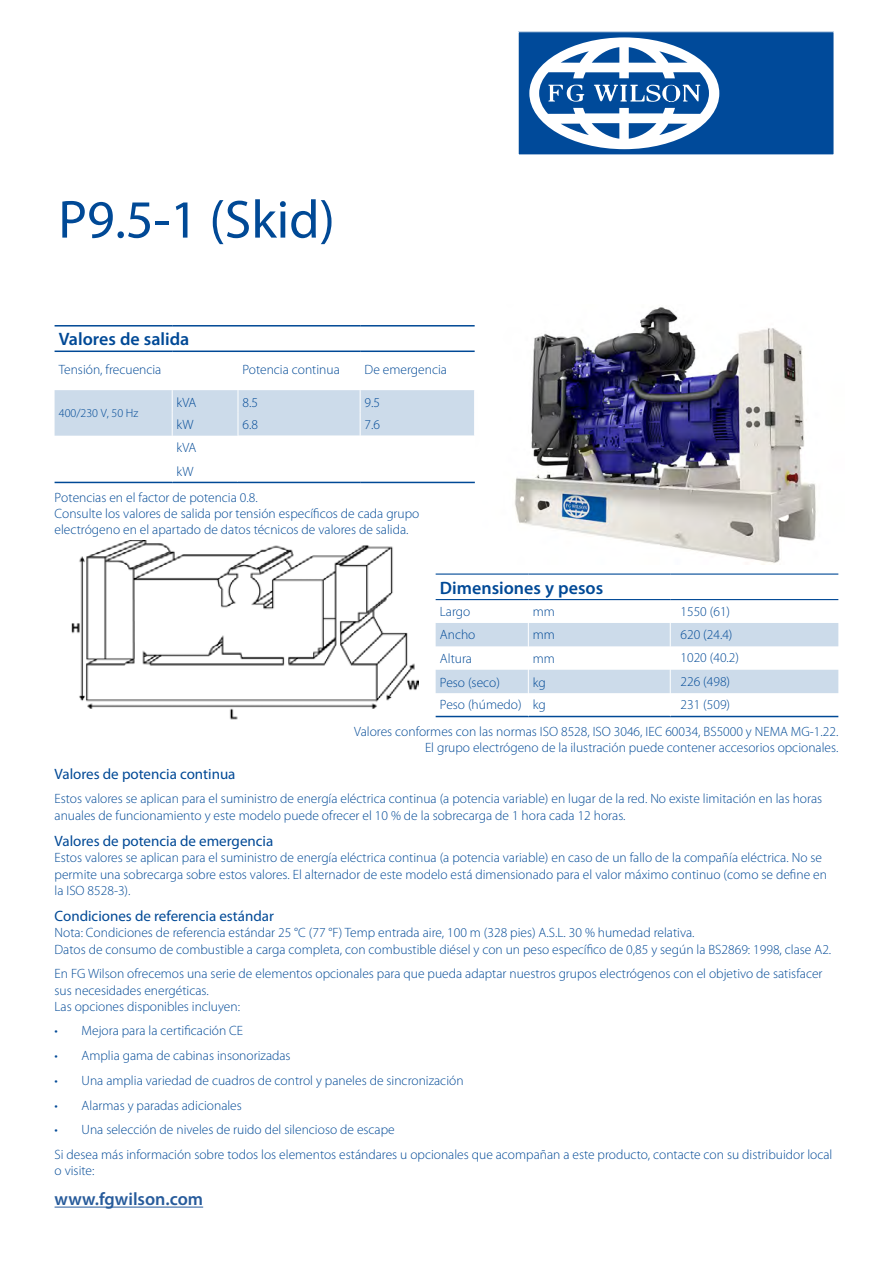
<style>
.page{position:relative;width:893px;height:1263px;background:#fff}
.page>*{position:absolute;margin:0;border:0;box-sizing:border-box;transform-origin:0 0}
.t1{font:54px "Myriad Pro";color:#004996}
.t2{font:600 18px "Myriad Pro";color:#004996}
.t3{font:600 18px "Myriad Pro";color:#275b9b}
.t4{font:15px "Myriad Pro";color:#004996}
.t5{font:300 13.5px/16.2px "Myriad Pro";color:#004996}
.t6{font:300 12px "Myriad Pro";color:#004996}
</style>
<div class="page">
<hr style="left:55px;top:1206px;width:148px;height:1px;background:#275b9b">
<hr style="left:172px;top:482px;width:66px;height:1px;background:#004996">
<svg style="left:55px;top:390px;width:420px;height:92px"></svg>
<hr style="left:55px;top:325px;width:117px;height:1px;background:#004996">
<hr style="left:172px;top:325px;width:66px;height:1px;background:#004996">
<hr style="left:238px;top:325px;width:122px;height:1px;background:#004996">
<hr style="left:360px;top:325px;width:115px;height:1px;background:#004996">
<hr style="left:55px;top:350px;width:117px;height:2px;background:#004996">
<hr style="left:172px;top:350px;width:66px;height:2px;background:#004996">
<hr style="left:238px;top:350px;width:122px;height:2px;background:#004996">
<hr style="left:360px;top:350px;width:115px;height:2px;background:#004996">
<hr style="left:55px;top:482px;width:117px;height:1px;background:#004996">
<hr style="left:238px;top:482px;width:122px;height:1px;background:#004996">
<hr style="left:360px;top:482px;width:115px;height:1px;background:#004996">
<hr style="left:436px;top:716px;width:92px;height:1px;background:#004996">
<hr style="left:528px;top:716px;width:142px;height:1px;background:#004996">
<hr style="left:670px;top:716px;width:168px;height:1px;background:#004996">
<svg style="left:436px;top:600px;width:402px;height:116px"></svg>
<hr style="left:436px;top:573px;width:92px;height:2px;background:#004996">
<hr style="left:528px;top:573px;width:142px;height:2px;background:#004996">
<hr style="left:670px;top:573px;width:168px;height:2px;background:#004996">
<hr style="left:436px;top:599px;width:92px;height:1px;background:#004996">
<hr style="left:528px;top:599px;width:142px;height:1px;background:#004996">
<hr style="left:670px;top:599px;width:168px;height:1px;background:#004996">
<img style="left:71px;top:541px;width:347px;height:179px">
<div style="left:518px;top:32px;width:316px;height:123px;background:#004a9a"></div>
<div style="left:518px;top:31px;width:316px;height:124px;border:1px solid #fff"></div>
<svg style="left:529px;top:37px;width:190px;height:112px"></svg>
<img style="left:515px;top:307px;width:301px;height:257px">
<h1 class="t1" style="left:58px;top:186px;width:278px">P9.5-1 (Skid)</h1>
<h2 class="t2" style="left:59px;top:328px;width:132px">Valores de salida</h2>
<p class="t5" style="left:59px;top:361px;width:104px">Tensión, frecuencia</p>
<p class="t5" style="left:242px;top:361px;width:99px">Potencia continua</p>
<p class="t5" style="left:365px;top:361px;width:84px">De emergencia</p>
<p class="t6" style="left:59px;top:406px;width:81px">400/230 V, 50 Hz</p>
<p class="t5" style="left:177px;top:394px;width:21px">kVA</p>
<p class="t5" style="left:242px;top:394px;width:17px">8.5</p>
<p class="t5" style="left:365px;top:394px;width:17px">9.5</p>
<p class="t5" style="left:177px;top:417px;width:18px">kW</p>
<p class="t5" style="left:242px;top:417px;width:17px">6.8</p>
<p class="t5" style="left:365px;top:417px;width:17px">7.6</p>
<p class="t5" style="left:177px;top:436px;width:21px;line-height:23.4px">kVA kW</p>
<p class="t5" style="left:55px;top:489px;width:366px">Potencias en el factor de potencia 0.8.<br>Consulte los valores de salida por tensión específicos de cada grupo electrógeno en el apartado de datos técnicos de valores de salida.</p>
<h2 class="t2" style="left:440px;top:576px;width:165px">Dimensiones y pesos</h2>
<p class="t5" style="left:440px;top:604px;width:32px">Largo</p>
<p class="t5" style="left:533px;top:604px;width:24px">mm</p>
<p class="t5" style="left:680px;top:603px;width:51px">1550 (61)</p>
<p class="t5" style="left:440px;top:626px;width:37px">Ancho</p>
<p class="t5" style="left:533px;top:626px;width:24px">mm</p>
<p class="t5" style="left:680px;top:626px;width:53px">620 (24.4)</p>
<p class="t5" style="left:440px;top:650px;width:34px">Altura</p>
<p class="t5" style="left:533px;top:650px;width:24px">mm</p>
<p class="t5" style="left:680px;top:650px;width:60px">1020 (40.2)</p>
<p class="t5" style="left:440px;top:674px;width:62px">Peso (seco)</p>
<p class="t5" style="left:533px;top:674px;width:15px">kg</p>
<p class="t5" style="left:680px;top:673px;width:51px">226 (498)</p>
<p class="t5" style="left:440px;top:696px;width:108px">Peso (húmedo) kg</p>
<p class="t5" style="left:354px;top:691px;width:486px;line-height:26.7px;text-indent:326px">231 (509)<br>Valores conformes con las normas ISO 8528, ISO 3046, IEC 60034, BS5000 y NEMA MG-1.22.</p>
<p class="t5" style="left:425px;top:739px;width:415px">El grupo electrógeno de la ilustración puede contener accesorios opcionales.</p>
<p class="t4" style="left:55px;top:764px;width:182px">Valores de potencia continua</p>
<p class="t5" style="left:55px;top:791px;width:769px">Estos valores se aplican para el suministro de energía eléctrica continua (a potencia variable) en lugar de la red. No existe limitación en las horas anuales de funcionamiento y este modelo puede ofrecer el 10 % de la sobrecarga de 1 hora cada 12 horas.</p>
<p class="t4" style="left:55px;top:832px;width:220px">Valores de potencia de emergencia</p>
<p class="t5" style="left:55px;top:849px;width:774px">Estos valores se aplican para el suministro de energía eléctrica continua (a potencia variable) en caso de un fallo de la compañía eléctrica. No se permite una sobrecarga sobre estos valores. El alternador de este modelo está dimensionado para el valor máximo continuo (como se define en la ISO 8528-3).</p>
<p class="t4" style="left:55px;top:907px;width:221px">Condiciones de referencia estándar</p>
<p class="t5" style="left:55px;top:925px;width:778px">Nota: Condiciones de referencia estándar 25 °C (77 °F) Temp entrada aire, 100 m (328 pies) A.S.L. 30 % humedad relativa.<br>Datos de consumo de combustible a carga completa, con combustible diésel y con un peso específico de 0,85 y según la BS2869: 1998, clase A2.</p>
<p class="t5" style="left:55px;top:965px;width:769px">En FG Wilson ofrecemos una serie de elementos opcionales para que pueda adaptar nuestros grupos electrógenos con el objetivo de satisfacer sus necesidades energéticas.<br>Las opciones disponibles incluyen:</p>
<p class="t5" style="left:55px;top:1023px;width:190px">• Mejora para la certificación CE</p>
<p class="t5" style="left:55px;top:1047px;width:238px">• Amplia gama de cabinas insonorizadas</p>
<p class="t5" style="left:55px;top:1072px;width:410px">• Una amplia variedad de cuadros de control y paneles de sincronización</p>
<p class="t5" style="left:55px;top:1097px;width:189px">• Alarmas y paradas adicionales</p>
<p class="t5" style="left:55px;top:1117px;width:779px;line-height:24.8px">• Una selección de niveles de ruido del silencioso de escape<br>Si desea más información sobre todos los elementos estándares u opcionales que acompañan a este producto, contacte con su distribuidor local</p>
<p class="t5" style="left:55px;top:1162px;width:41px">o visite:</p>
<h2 class="t3" style="left:55px;top:1188px;width:150px">www.fgwilson.com</h2>
</div>
